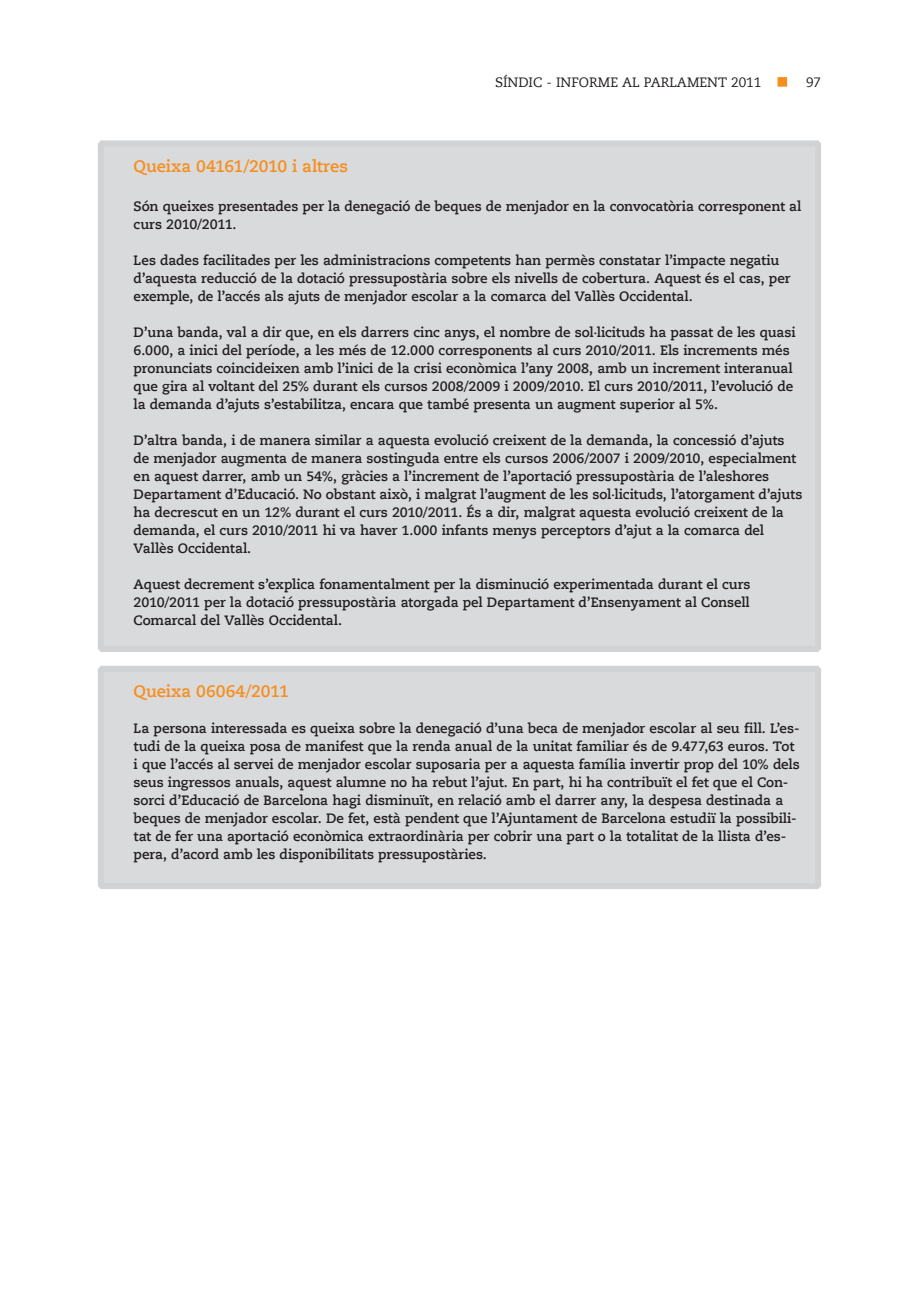
<style>
.page{position:relative;width:919px;height:1289px;background:#fff}
.page>*{position:absolute;margin:0;border:0;box-sizing:border-box;transform-origin:0 0}
.t1{font:700 16.5px "Caecilia LT";letter-spacing:-.005em;color:#f68e1e}
.Expedient{font:700 13.5px/18px "Caecilia LT";letter-spacing:-.01em;color:#231f20}
.t2{font:13.5px "Caecilia LT";color:#231f20}
</style>
<div class="page">
<div style="left:777px;top:77px;width:10px;height:10px;background:#f68e1e;border:2px solid #f68e1e"></div>
<div style="left:101px;top:143px;width:717px;height:506px;background:#d9dadc"></div>
<div style="left:98px;top:140px;width:723px;height:512px;border:6px solid #d1d2d4"></div>
<div style="left:101px;top:668px;width:717px;height:218px;background:#d9dadc"></div>
<div style="left:98px;top:665px;width:723px;height:224px;border:6px solid #d1d2d4"></div>
<p class="t2" style="left:495px;top:74px;width:267px">SÍNDIC - INFORME AL PARLAMENT 2011</p>
<p class="t2" style="left:806px;top:74px;width:17px">97</p>
<p class="t1" style="left:134px;top:156px;width:216px">Queixa 04161/2010 i altres</p>
<p class="Expedient" style="left:134px;top:197px;width:669px">Són queixes presentades per la denegació de beques de menjador en la convocatòria corresponent al curs 2010/2011.</p>
<p class="Expedient" style="left:134px;top:251px;width:658px">Les dades facilitades per les administracions competents han permès constatar l’impacte negatiu d’aquesta reducció de la dotació pressupostària sobre els nivells de cobertura. Aquest és el cas, per exemple, de l’accés als ajuts de menjador escolar a la comarca del Vallès Occidental.</p>
<p class="Expedient" style="left:134px;top:323px;width:663px">D’una banda, val a dir que, en els darrers cinc anys, el nombre de sol·licituds ha passat de les quasi 6.000, a inici del període, a les més de 12.000 corresponents al curs 2010/2011. Els increments més pronunciats coincideixen amb l’inici de la crisi econòmica l’any 2008, amb un increment interanual que gira al voltant del 25% durant els cursos 2008/2009 i 2009/2010. El curs 2010/2011, l’evolució de la demanda d’ajuts s’estabilitza, encara que també presenta un augment superior al 5%.</p>
<p class="Expedient" style="left:134px;top:431px;width:670px">D’altra banda, i de manera similar a aquesta evolució creixent de la demanda, la concessió d’ajuts de menjador augmenta de manera sostinguda entre els cursos 2006/2007 i 2009/2010, especialment en aquest darrer, amb un 54%, gràcies a l’increment de l’aportació pressupostària de l’aleshores Departament d’Educació. No obstant això, i malgrat l’augment de les sol·licituds, l’atorgament d’ajuts ha decrescut en un 12% durant el curs 2010/2011. És a dir, malgrat aquesta evolució creixent de la demanda, el curs 2010/2011 hi va haver 1.000 infants menys perceptors d’ajut a la comarca del Vallès Occidental.</p>
<p class="Expedient" style="left:134px;top:575px;width:618px;text-align:justify">Aquest decrement s’explica fonamentalment per la disminució experimentada durant el curs 2010/2011 per la dotació pressupostària atorgada pel Departament d’Ensenyament al Consell Comarcal del Vallès Occidental.</p>
<p class="t1" style="left:134px;top:681px;width:157px">Queixa 06064/2011</p>
<p class="Expedient" style="left:134px;top:719px;width:667px">La persona interessada es queixa sobre la denegació d’una beca de menjador escolar al seu fill. L’es&shy;tudi de la queixa posa de manifest que la renda anual de la unitat familiar és de 9.477,63 euros. Tot i que l’accés al servei de menjador escolar suposaria per a aquesta família invertir prop del 10% dels seus ingressos anuals, aquest alumne no ha rebut l’ajut. En part, hi ha contribuït el fet que el Con&shy;sorci d’Educació de Barcelona hagi disminuït, en relació amb el darrer any, la despesa destinada a beques de menjador escolar. De fet, està pendent que l’Ajuntament de Barcelona estudiï la possibili&shy;tat de fer una aportació econòmica extraordinària per cobrir una part o la totalitat de la llista d’es&shy;pera, d’acord amb les disponibilitats pressupostàries.</p>
</div>
